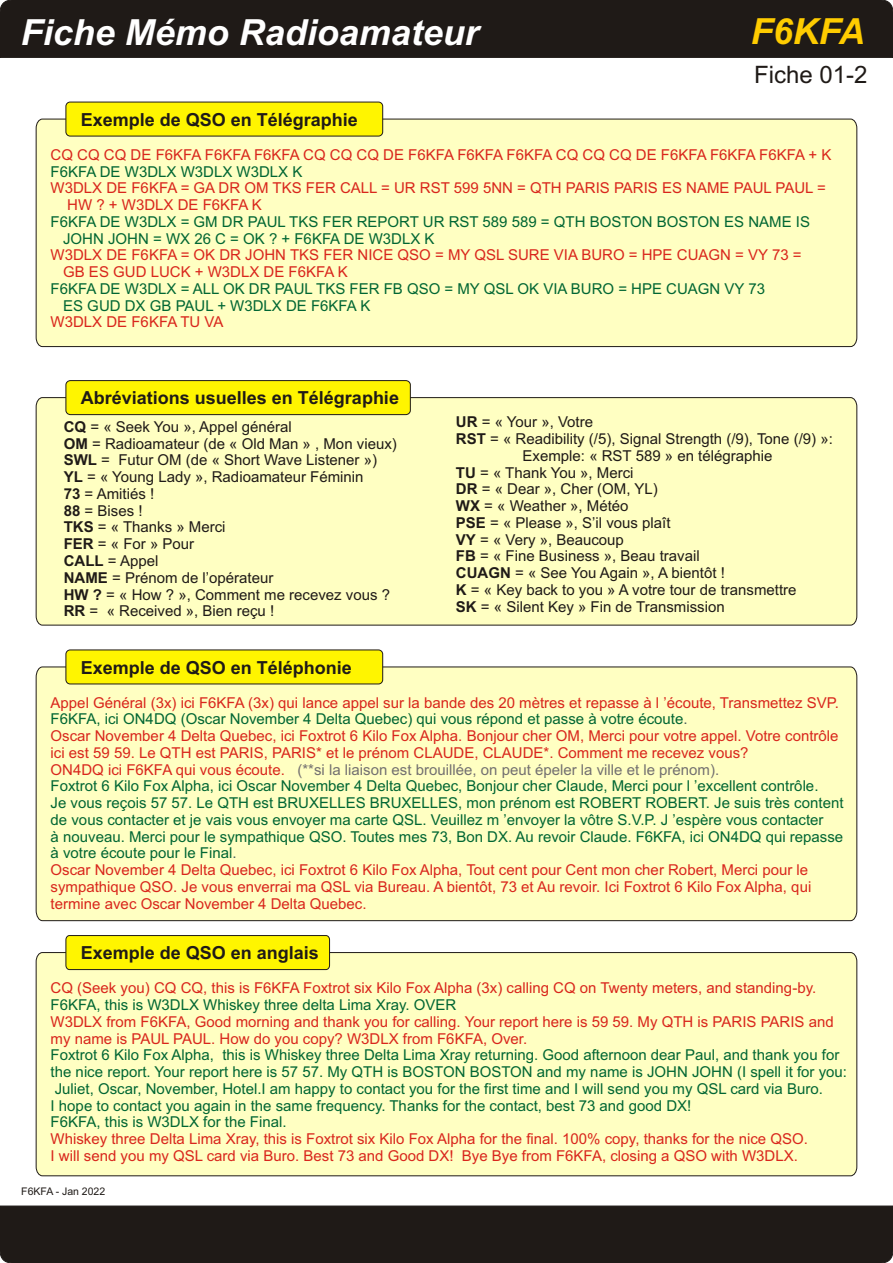
<style>
.page{position:relative;width:893px;height:1263px;background:#fff}
.page>*{position:absolute;margin:0;border:0;box-sizing:border-box;transform-origin:0 0}
.t1{font:italic 700 36px "Arial";color:#fff}
.t2{font:italic 700 36px "Arial";color:#fc0}
.t3{font:24px "Arial";color:#1f1a17}
.t4{font:700 18px "Arial";color:#1f1a17}
.t5{font:15px/16.8px "Arial";color:#d9261c}
.t6{font:15px/16.8px "Arial";color:#063}
.t7{font:15px/16.8px "Arial";color:#1f1a17}
.t8{font:15px "Arial";color:#737070}
.t9{font:10.5px "Arial";color:#1f1a17}
.s1{font-weight:700}
.s2{color:#063}
.s3{color:#4a5e5e}
</style>
<div class="page">
<div style="left:0;top:0;width:893px;height:58px;background:#1f1a17"></div>
<div style="left:0;top:1205px;width:893px;height:58px;background:#1f1a17"></div>
<div style="left:35px;top:118px;width:823px;height:229px;background:#ffffc2"></div>
<div style="left:65px;top:102px;width:318px;height:34px;background:#fff500;border:1px solid #1f1a17;border-radius:4px"></div>
<div style="left:35px;top:397px;width:823px;height:229px;background:#ffffc2"></div>
<div style="left:65px;top:380px;width:346px;height:35px;background:#fff500;border:1px solid #1f1a17;border-radius:4px"></div>
<div style="left:35px;top:666px;width:823px;height:255px;background:#ffffc2"></div>
<div style="left:65px;top:649px;width:318px;height:35px;background:#fff500;border:1px solid #1f1a17;border-radius:4px"></div>
<div style="left:35px;top:952px;width:823px;height:225px;background:#ffffc2"></div>
<div style="left:65px;top:935px;width:265px;height:35px;background:#fff500;border:1px solid #1f1a17;border-radius:4px"></div>
<h1 class="t1" style="left:21px;top:19px;width:460px">Fiche Mémo Radioamateur</h1>
<h1 class="t2" style="left:751px;top:18px;width:116px">F6KFA</h1>
<h2 class="t3" style="left:754px;top:65px;width:115px">Fiche 01-2</h2>
<p class="t4" style="left:81px;top:113px;width:279px">Exemple de QSO en Télégraphie</p>
<p class="t5" style="left:51px;top:147px;width:782px">CQ CQ CQ DE F6KFA F6KFA F6KFA CQ CQ CQ DE F6KFA F6KFA F6KFA CQ CQ CQ DE F6KFA F6KFA F6KFA + K</p>
<p class="t5" style="left:67px;top:181px;width:760px;text-indent:-17px">W3DLX DE F6KFA = GA DR OM TKS FER CALL = UR RST 599 5NN = QTH PARIS PARIS ES NAME PAUL PAUL =<br>HW ? + W3DLX DE F6KFA K</p>
<p class="t5" style="left:63px;top:248px;width:740px;text-indent:-13px">W3DLX DE F6KFA = OK DR JOHN TKS FER NICE QSO = MY QSL SURE VIA BURO = HPE CUAGN = VY 73 =<br>GB ES GUD LUCK + W3DLX DE F6KFA K</p>
<p class="t5" style="left:51px;top:315px;width:174px">W3DLX DE F6KFA TU VA</p>
<p class="t6" style="left:51px;top:164px;width:253px">F6KFA DE W3DLX W3DLX W3DLX K</p>
<p class="t6" style="left:63px;top:214px;width:748px;text-indent:-13px">F6KFA DE W3DLX = GM DR PAUL TKS FER REPORT UR RST 589 589 = QTH BOSTON BOSTON ES NAME IS<br>JOHN JOHN = WX 26 C = OK ? + F6KFA DE W3DLX K</p>
<p class="t6" style="left:63px;top:282px;width:704px;text-indent:-13px">F6KFA DE W3DLX = ALL OK DR PAUL TKS FER FB QSO = MY QSL OK VIA BURO = HPE CUAGN VY 73<br>ES GUD DX GB PAUL + W3DLX DE F6KFA K</p>
<p class="t4" style="left:81px;top:391px;width:320px">Abréviations usuelles en Télégraphie</p>
<p class="t7" style="left:64px;top:420px;width:335px"><span class="s1">CQ</span> = « Seek You », Appel général<br><span class="s1">OM</span> = Radioamateur (de « Old Man » , Mon vieux)<br><span class="s1">SWL</span> = Futur OM (de « Short Wave Listener »)<br><span class="s1">YL</span> = « Young Lady », Radioamateur Féminin<br><span class="s1">73</span> = Amitiés !<br><span class="s1">88</span> = Bises !<br><span class="s1">TKS</span> = « Thanks » Merci<br><span class="s1">FER</span> = « For » Pour<br><span class="s1">CALL</span> = Appel<br><span class="s1">NAME</span> = Prénom de l’opérateur<br><span class="s1">HW ?</span> = « How ? », Comment me recevez vous ?<br><span class="s1">RR</span> = « Received », Bien reçu !</p>
<p class="t7" style="left:456px;top:415px;width:139px"><span class="s1">UR</span> = « Your », Votre</p>
<p class="t7" style="left:456px;top:432px;width:378px"><span class="s1">RST</span> = « Readibility (/5), Signal Strength (/9), Tone (/9) »:</p>
<p class="t7" style="left:523px;top:449px;width:251px">Exemple: « RST 589 » en télégraphie</p>
<p class="t7" style="left:456px;top:465px;width:179px"><span class="s1">TU</span> = « Thank You », Merci</p>
<p class="t7" style="left:456px;top:482px;width:203px"><span class="s1">DR</span> = « Dear », Cher (OM, YL)</p>
<p class="t7" style="left:456px;top:499px;width:174px"><span class="s1">WX</span> = « Weather », Météo</p>
<p class="t7" style="left:456px;top:516px;width:216px"><span class="s1">PSE</span> = « Please », S’il vous plaît</p>
<p class="t7" style="left:456px;top:532px;width:170px"><span class="s1">VY</span> = « Very », Beaucoup</p>
<p class="t7" style="left:456px;top:549px;width:245px"><span class="s1">FB</span> = « Fine Business », Beau travail</p>
<p class="t7" style="left:456px;top:566px;width:270px"><span class="s1">CUAGN</span> = « See You Again », A bientôt !</p>
<p class="t7" style="left:456px;top:583px;width:342px"><span class="s1">K</span> = « Key back to you » A votre tour de transmettre</p>
<p class="t7" style="left:456px;top:599px;width:270px"><span class="s1">SK</span> = « Silent Key » Fin de Transmission</p>
<p class="t4" style="left:81px;top:660px;width:273px">Exemple de QSO en Téléphonie</p>
<p class="t5" style="left:51px;top:695px;width:790px">Appel Général (3x) ici F6KFA (3x) qui lance appel sur la bande des 20 mètres et repasse à l ’écoute, Transmettez SVP.<br><span class="s2">F6KFA, ici ON4DQ (Oscar November 4 Delta Quebec) qui vous répond et passe à votre écoute</span><span class="s3">.</span></p>
<p class="t5" style="left:51px;top:729px;width:789px">Oscar November 4 Delta Quebec, ici Foxtrot 6 Kilo Fox Alpha. Bonjour cher OM, Merci pour votre appel. Votre contrôle ici est 59 59. Le QTH est PARIS, PARIS* et le prénom CLAUDE, CLAUDE*. Comment me recevez vous?<br>ON4DQ ici F6KFA qui vous écoute.</p>
<p class="t8" style="left:297px;top:764px;width:423px">(**si la liaison est brouillée, on peut épeler la ville et le prénom).</p>
<p class="t6" style="left:51px;top:779px;width:794px">Foxtrot 6 Kilo Fox Alpha, ici Oscar November 4 Delta Quebec, Bonjour cher Claude, Merci pour l ’excellent contrôle.<br>Je vous reçois 57 57. Le QTH est BRUXELLES BRUXELLES, mon prénom est ROBERT ROBERT. Je suis très content de vous contacter et je vais vous envoyer ma carte QSL. Veuillez m ’envoyer la vôtre S.V.P. J ’espère vous contacter<br>à nouveau. Merci pour le sympathique QSO. Toutes mes 73, Bon DX. Au revoir Claude. F6KFA, ici ON4DQ qui repasse à votre écoute pour le Final<span class="s3">.</span></p>
<p class="t5" style="left:51px;top:863px;width:762px">Oscar November 4 Delta Quebec, ici Foxtrot 6 Kilo Fox Alpha, Tout cent pour Cent mon cher Robert, Merci pour le sympathique QSO. Je vous enverrai ma QSL via Bureau. A bientôt, 73 et Au revoir. Ici Foxtrot 6 Kilo Fox Alpha, qui termine avec Oscar November 4 Delta Quebec.</p>
<p class="t4" style="left:81px;top:946px;width:240px">Exemple de QSO en anglais</p>
<p class="t5" style="left:51px;top:981px;width:767px">CQ (Seek you) CQ CQ, this is F6KFA Foxtrot six Kilo Fox Alpha (3x) calling CQ on Twenty meters, and standing-by.</p>
<p class="t5" style="left:51px;top:1014px;width:785px">W3DLX from F6KFA, Good morning and thank you for calling. Your report here is 59 59. My QTH is PARIS PARIS and my name is PAUL PAUL. How do you copy? W3DLX from F6KFA, Over.</p>
<p class="t6" style="left:51px;top:998px;width:407px">F6KFA, this is W3DLX Whiskey three delta Lima Xray. OVER</p>
<p class="t6" style="left:51px;top:1048px;width:798px">Foxtrot 6 Kilo Fox Alpha, this is Whiskey three Delta Lima Xray returning. Good afternoon dear Paul, and thank you for the nice report. Your report here is 57 57. My QTH is BOSTON BOSTON and my name is JOHN JOHN (I spell it for you:<br>Juliet, Oscar, November, Hotel.I am happy to contact you for the first time and I will send you my QSL card via Buro.<br>I hope to contact you again in the same frequency. Thanks for the contact, best 73 and good DX!<br>F6KFA, this is W3DLX for the Final.</p>
<p class="t5" style="left:51px;top:1132px;width:759px">Whiskey three Delta Lima Xray, this is Foxtrot six Kilo Fox Alpha for the final. 100% copy, thanks for the nice QSO.<br>I will send you my QSL card via Buro. Best 73 and Good DX! Bye Bye from F6KFA, closing a QSO with W3DLX.</p>
<p class="t9" style="left:21px;top:1187px;width:86px">F6KFA - Jan 2022</p>
</div>
